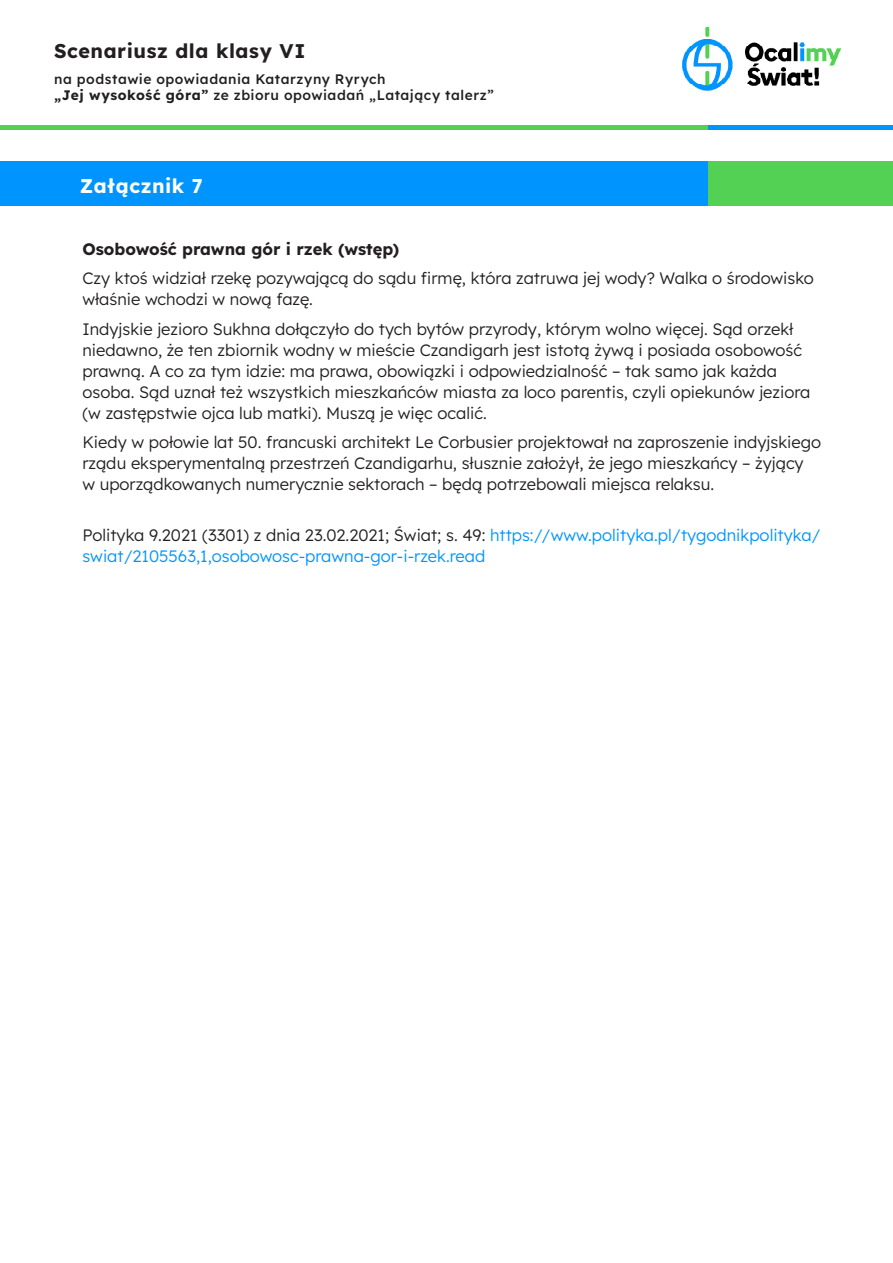
<style>
.page{position:relative;width:893px;height:1263px;background:#fff}
.page>*{position:absolute;margin:0;border:0;box-sizing:border-box;transform-origin:0 0}
.t1{font:700 19.8px "Lexend";letter-spacing:.03em;color:#231f20}
.t2{font:700 19.8px "Lexend";letter-spacing:.025em;color:#fff}
.text_2{font:300 16.5px/21px "Lexend";color:#231f20}
.text_2-2{font:300 16.5px/21px "Lexend";color:#0094ff}
.text_2-3{font:700 16.5px "Lexend";color:#231f20}
.t3{font:500 13.8px/16.5px "Lexend";letter-spacing:.04em;color:#231f20}
.s1{font-weight:700}
.s2{color:#231f20}
</style>
<div class="page">
<div style="left:0;top:125px;width:893px;height:5px;background:#52d154"></div>
<div style="left:708px;top:125px;width:185px;height:5px;background:#0094ff"></div>
<img style="left:682px;top:27px;width:160px;height:64px">
<div style="left:0;top:162px;width:893px;height:44px;background:#0094ff"></div>
<div style="left:708px;top:162px;width:185px;height:44px;background:#52d154"></div>
<p class="t1" style="left:54px;top:37px;width:253px">Scenariusz dla klasy VI</p>
<p class="t3" style="left:54px;top:70px;width:441px">na podstawie opowiadania Katarzyny Ryrych<br><span class="s1">„Jej wysokość góra”</span> ze zbioru opowiadań „Latający talerz”</p>
<p class="t2" style="left:80px;top:171px;width:124px">Załącznik 7</p>
<p class="text_2-3" style="left:82px;top:237px;width:318px">Osobowość prawna gór i rzek (wstęp)</p>
<p class="text_2" style="left:82px;top:267px;width:733px">Czy ktoś widział rzekę pozywającą do sądu firmę, która zatruwa jej wody? Walka o środowisko właśnie wchodzi w nową fazę.</p>
<p class="text_2" style="left:82px;top:317px;width:730px">Indyjskie jezioro Sukhna dołączyło do tych bytów przyrody, którym wolno więcej. Sąd orzekł niedawno, że ten zbiornik wodny w mieście Czandigarh jest istotą żywą i posiada osobowość prawną. A co za tym idzie: ma prawa, obowiązki i odpowiedzialność – tak samo jak każda osoba. Sąd uznał też wszystkich mieszkańców miasta za loco parentis, czyli opiekunów jeziora (w zastępstwie ojca lub matki). Muszą je więc ocalić.</p>
<p class="text_2" style="left:82px;top:431px;width:740px">Kiedy w połowie lat 50. francuski architekt Le Corbusier projektował na zaproszenie indyjskiego rządu eksperymentalną przestrzeń Czandigarhu, słusznie założył, że jego mieszkańcy – żyjący<br>w uporządkowanych numerycznie sektorach – będą potrzebowali miejsca relaksu.</p>
<p class="text_2-2" style="left:82px;top:523px;width:740px"><span class="s2">Polityka 9.2021 (3301) z dnia 23.02.2021; Świat; s. 49:</span> https://www.polityka.pl/tygodnikpolityka/ swiat/2105563,1,osobowosc-prawna-gor-i-rzek.read</p>
</div>
